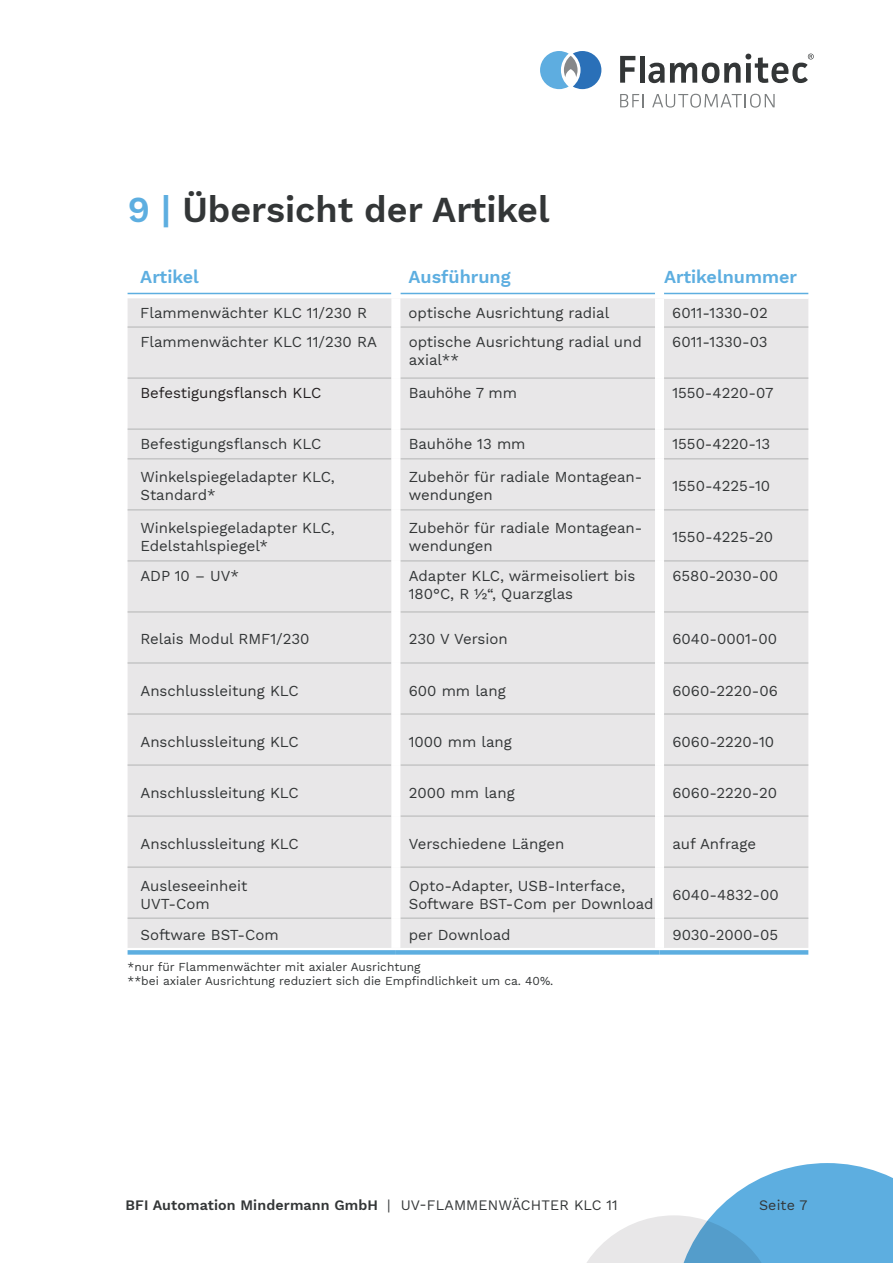
<style>
.page{position:relative;width:893px;height:1263px;background:#fff}
.page>*{position:absolute;margin:0;border:0;box-sizing:border-box;transform-origin:0 0}
.t1{font:600 36px "Work Sans";color:#333637}
.t2{font:600 18px "Work Sans";color:#5daee0}
.t3{font:15px/18px "Work Sans";color:#333637}
.t4{font:15px "Work Sans";color:#231f20}
.t5{font:600 14.25px "Work Sans";letter-spacing:.01em;color:#333637}
.t6{font:14.25px "Work Sans";letter-spacing:.01em;color:#333637}
.t7{font:12px/14.4px "Work Sans";color:#333637}
.s1{color:#5daee0}
.s2{font-weight:400}
</style>
<div class="page">
<svg style="left:587px;top:1163px;width:306px;height:100px"></svg>
<svg style="left:620px;top:56px;width:15px;height:27px"></svg>
<hr style="left:640px;top:56px;width:4px;height:27px;background:#333637">
<svg style="left:620px;top:94px;width:24px;height:13px"></svg>
<svg style="left:652px;top:94px;width:123px;height:14px"></svg>
<svg style="left:540px;top:51px;width:61px;height:38px"></svg>
<svg style="left:648px;top:54px;width:166px;height:29px"></svg>
<div style="left:128px;top:298px;width:680px;height:650px;background:#e8e7e8"></div>
<hr style="left:128px;top:293px;width:263px;height:1px;background:#5daee0">
<hr style="left:400px;top:293px;width:255px;height:1px;background:#5daee0">
<hr style="left:664px;top:293px;width:144px;height:1px;background:#5daee0">
<hr style="left:128px;top:509px;width:263px;height:1px;background:#b3b4b4">
<hr style="left:400px;top:509px;width:255px;height:1px;background:#b3b4b4">
<hr style="left:664px;top:509px;width:144px;height:1px;background:#b3b4b4">
<hr style="left:128px;top:327px;width:263px;height:1px;background:#b3b4b4">
<hr style="left:400px;top:327px;width:255px;height:1px;background:#b3b4b4">
<hr style="left:128px;top:378px;width:263px;height:1px;background:#b3b4b4">
<hr style="left:400px;top:378px;width:255px;height:1px;background:#b3b4b4">
<hr style="left:128px;top:429px;width:263px;height:1px;background:#b3b4b4">
<hr style="left:400px;top:429px;width:255px;height:1px;background:#b3b4b4">
<hr style="left:664px;top:429px;width:144px;height:1px;background:#b3b4b4">
<hr style="left:664px;top:327px;width:144px;height:1px;background:#b3b4b4">
<hr style="left:128px;top:458px;width:263px;height:1px;background:#b3b4b4">
<hr style="left:400px;top:458px;width:255px;height:1px;background:#b3b4b4">
<hr style="left:664px;top:458px;width:144px;height:1px;background:#b3b4b4">
<div style="left:391px;top:298px;width:9px;height:29px;background:#fff"></div>
<div style="left:391px;top:327px;width:9px;height:51px;background:#fff"></div>
<div style="left:391px;top:378px;width:9px;height:51px;background:#fff"></div>
<div style="left:391px;top:429px;width:9px;height:30px;background:#fff"></div>
<hr style="left:128px;top:560px;width:263px;height:1px;background:#b3b4b4">
<hr style="left:400px;top:560px;width:255px;height:1px;background:#b3b4b4">
<hr style="left:664px;top:560px;width:144px;height:1px;background:#b3b4b4">
<hr style="left:128px;top:612px;width:263px;height:1px;background:#b3b4b4">
<hr style="left:400px;top:612px;width:255px;height:1px;background:#b3b4b4">
<hr style="left:664px;top:612px;width:144px;height:1px;background:#b3b4b4">
<hr style="left:128px;top:663px;width:263px;height:1px;background:#b3b4b4">
<hr style="left:400px;top:663px;width:255px;height:1px;background:#b3b4b4">
<hr style="left:664px;top:663px;width:144px;height:1px;background:#b3b4b4">
<hr style="left:128px;top:714px;width:263px;height:1px;background:#b3b4b4">
<hr style="left:400px;top:714px;width:255px;height:1px;background:#b3b4b4">
<hr style="left:664px;top:714px;width:144px;height:1px;background:#b3b4b4">
<hr style="left:128px;top:765px;width:263px;height:1px;background:#b3b4b4">
<hr style="left:400px;top:765px;width:255px;height:1px;background:#b3b4b4">
<hr style="left:664px;top:765px;width:144px;height:1px;background:#b3b4b4">
<hr style="left:128px;top:816px;width:263px;height:1px;background:#b3b4b4">
<hr style="left:400px;top:816px;width:255px;height:1px;background:#b3b4b4">
<hr style="left:664px;top:816px;width:144px;height:1px;background:#b3b4b4">
<hr style="left:128px;top:867px;width:263px;height:1px;background:#b3b4b4">
<hr style="left:400px;top:867px;width:255px;height:1px;background:#b3b4b4">
<hr style="left:664px;top:867px;width:144px;height:1px;background:#b3b4b4">
<hr style="left:128px;top:918px;width:263px;height:1px;background:#b3b4b4">
<hr style="left:400px;top:918px;width:255px;height:1px;background:#b3b4b4">
<hr style="left:664px;top:918px;width:144px;height:1px;background:#b3b4b4">
<div style="left:655px;top:429px;width:9px;height:30px;background:#fff"></div>
<div style="left:655px;top:298px;width:9px;height:29px;background:#fff"></div>
<div style="left:391px;top:459px;width:9px;height:51px;background:#fff"></div>
<div style="left:391px;top:510px;width:9px;height:51px;background:#fff"></div>
<div style="left:391px;top:561px;width:9px;height:51px;background:#fff"></div>
<div style="left:391px;top:612px;width:9px;height:51px;background:#fff"></div>
<div style="left:391px;top:663px;width:9px;height:51px;background:#fff"></div>
<div style="left:391px;top:714px;width:9px;height:51px;background:#fff"></div>
<div style="left:391px;top:765px;width:9px;height:51px;background:#fff"></div>
<div style="left:391px;top:816px;width:9px;height:51px;background:#fff"></div>
<div style="left:391px;top:867px;width:9px;height:51px;background:#fff"></div>
<div style="left:391px;top:918px;width:9px;height:30px;background:#fff"></div>
<div style="left:655px;top:459px;width:9px;height:51px;background:#fff"></div>
<div style="left:655px;top:510px;width:9px;height:51px;background:#fff"></div>
<div style="left:655px;top:561px;width:9px;height:51px;background:#fff"></div>
<div style="left:655px;top:612px;width:9px;height:51px;background:#fff"></div>
<div style="left:655px;top:663px;width:9px;height:51px;background:#fff"></div>
<div style="left:655px;top:714px;width:9px;height:51px;background:#fff"></div>
<div style="left:655px;top:765px;width:9px;height:51px;background:#fff"></div>
<div style="left:655px;top:816px;width:9px;height:51px;background:#fff"></div>
<div style="left:655px;top:867px;width:9px;height:51px;background:#fff"></div>
<div style="left:655px;top:918px;width:9px;height:30px;background:#fff"></div>
<hr style="left:664px;top:298px;width:144px;height:1px;background:#fff">
<div style="left:128px;top:950px;width:268px;height:5px;background:#5daee0"></div>
<div style="left:396px;top:950px;width:263px;height:5px;background:#5daee0"></div>
<div style="left:659px;top:950px;width:149px;height:5px;background:#5daee0"></div>
<hr style="left:664px;top:378px;width:144px;height:1px;background:#b3b4b4">
<div style="left:655px;top:327px;width:9px;height:51px;background:#fff"></div>
<div style="left:655px;top:378px;width:9px;height:51px;background:#fff"></div>
<h1 class="t1" style="left:128px;top:182px;width:423px"><span class="s1">9 |</span> Übersicht der Artikel</h1>
<p class="t2" style="left:140px;top:263px;width:60px">Artikel</p>
<p class="t2" style="left:409px;top:263px;width:103px">Ausführung</p>
<p class="t2" style="left:664px;top:263px;width:135px">Artikelnummer</p>
<p class="t3" style="left:140px;top:304px;width:228px">Flammenwächter KLC 11/230 R</p>
<p class="t3" style="left:409px;top:304px;width:202px">optische Ausrichtung radial</p>
<p class="t3" style="left:672px;top:304px;width:97px">6011-1330-02</p>
<p class="t3" style="left:140px;top:332px;width:238px">Flammenwächter KLC 11/230 RA</p>
<p class="t3" style="left:409px;top:332px;width:235px">optische Ausrichtung radial und axial**</p>
<p class="t3" style="left:672px;top:332px;width:97px">6011-1330-03</p>
<p class="t4" style="left:140px;top:381px;width:183px">Befestigungsflansch KLC</p>
<p class="t3" style="left:409px;top:383px;width:110px">Bauhöhe 7 mm</p>
<p class="t3" style="left:672px;top:383px;width:103px">1550-4220-07</p>
<p class="t3" style="left:140px;top:434px;width:183px">Befestigungsflansch KLC</p>
<p class="t3" style="left:409px;top:434px;width:118px">Bauhöhe 13 mm</p>
<p class="t3" style="left:672px;top:434px;width:99px">1550-4220-13</p>
<p class="t3" style="left:140px;top:468px;width:196px">Winkelspiegeladapter KLC,<br>Standard*</p>
<p class="t3" style="left:409px;top:468px;width:235px">Zubehör für radiale Montagean&shy;wendungen</p>
<p class="t3" style="left:672px;top:477px;width:99px">1550-4225-10</p>
<p class="t3" style="left:140px;top:519px;width:196px">Winkelspiegeladapter KLC,<br>Edelstahlspiegel*</p>
<p class="t3" style="left:409px;top:519px;width:235px">Zubehör für radiale Montagean&shy;wendungen</p>
<p class="t3" style="left:672px;top:528px;width:102px">1550-4225-20</p>
<p class="t3" style="left:140px;top:566px;width:100px">ADP 10 – UV*</p>
<p class="t3" style="left:409px;top:566px;width:228px">Adapter KLC, wärmeisoliert bis<br>180°C, R ½“, Quarzglas</p>
<p class="t3" style="left:672px;top:566px;width:107px">6580-2030-00</p>
<p class="t3" style="left:140px;top:630px;width:171px">Relais Modul RMF1/230</p>
<p class="t3" style="left:409px;top:630px;width:100px">230 V Version</p>
<p class="t3" style="left:672px;top:630px;width:106px">6040-0001-00</p>
<p class="t3" style="left:140px;top:681px;width:160px">Anschlussleitung KLC</p>
<p class="t3" style="left:409px;top:681px;width:98px">600 mm lang</p>
<p class="t3" style="left:672px;top:681px;width:107px">6060-2220-06</p>
<p class="t3" style="left:140px;top:732px;width:160px">Anschlussleitung KLC</p>
<p class="t3" style="left:409px;top:732px;width:105px">1000 mm lang</p>
<p class="t3" style="left:672px;top:732px;width:103px">6060-2220-10</p>
<p class="t3" style="left:140px;top:783px;width:160px">Anschlussleitung KLC</p>
<p class="t3" style="left:409px;top:783px;width:107px">2000 mm lang</p>
<p class="t3" style="left:672px;top:783px;width:106px">6060-2220-20</p>
<p class="t3" style="left:140px;top:834px;width:160px">Anschlussleitung KLC</p>
<p class="t3" style="left:409px;top:834px;width:157px">Verschiedene Längen</p>
<p class="t3" style="left:672px;top:834px;width:85px">auf Anfrage</p>
<p class="t3" style="left:140px;top:876px;width:108px">Ausleseeinheit<br>UVT-Com</p>
<p class="t3" style="left:409px;top:876px;width:246px">Opto-Adapter, USB-Interface,<br>Software BST-Com per Download</p>
<p class="t3" style="left:672px;top:885px;width:108px">6040-4832-00</p>
<p class="t3" style="left:141px;top:925px;width:140px">Software BST-Com</p>
<p class="t3" style="left:409px;top:925px;width:103px">per Download</p>
<p class="t3" style="left:672px;top:925px;width:107px">9030-2000-05</p>
<p class="t7" style="left:128px;top:959px;width:427px">*nur für Flammenwächter mit axialer Ausrichtung<br>**bei axialer Ausrichtung reduziert sich die Empfindlichkeit um ca. 40%.</p>
<p class="t5" style="left:125px;top:1194px;width:494px">BFI Automation Mindermann GmbH <span class="s2">| UV-FLAMMENWÄCHTER KLC 11</span></p>
<p class="t6" style="left:759px;top:1194px;width:50px">Seite 7</p>
</div>
